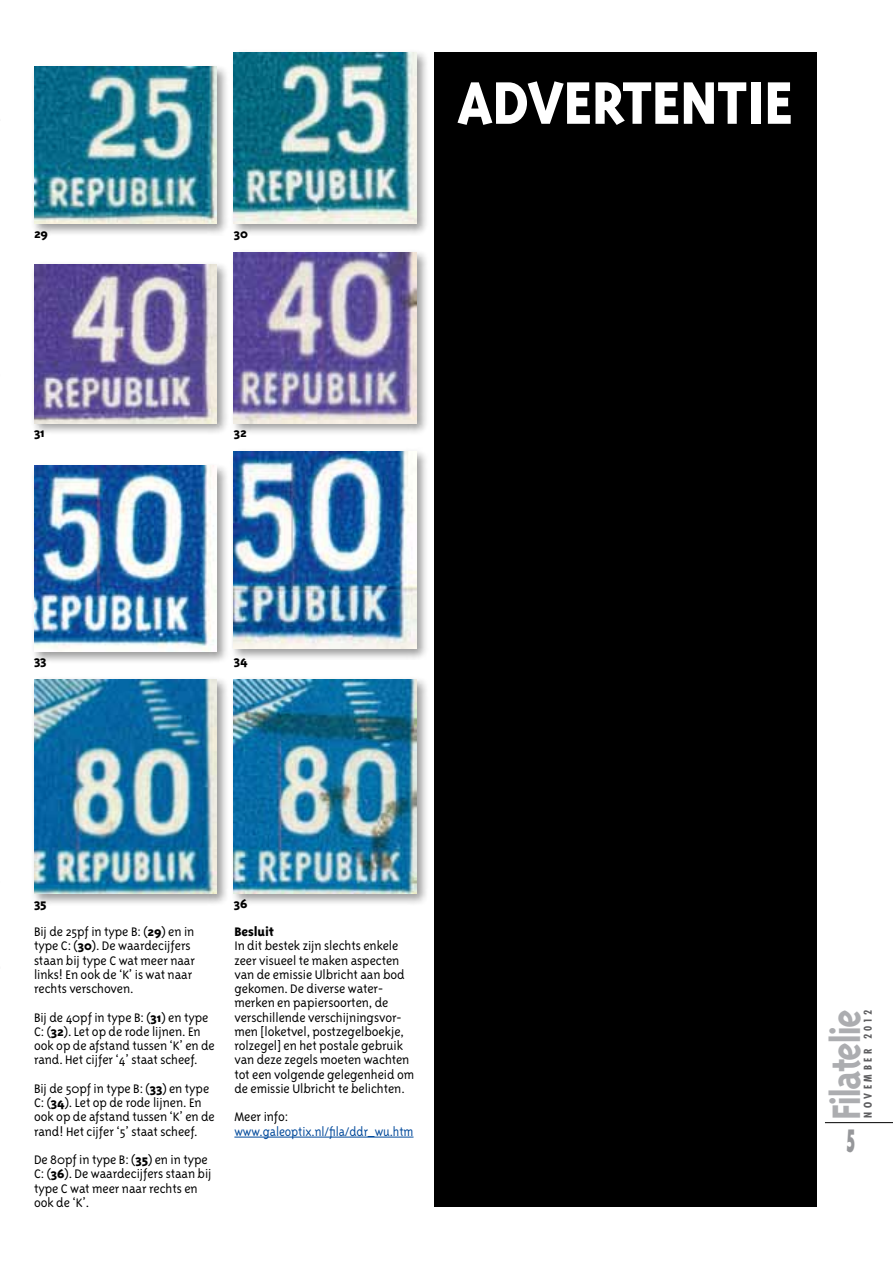
<style>
.page{position:relative;width:893px;height:1263px;background:#fff}
.page>*{position:absolute;margin:0;border:0;box-sizing:border-box;transform-origin:0 0}
.t1{font:800 69px "Triplex Sans OT";color:#fff;scale:.92 1}
.t2{font:700 45.6px "Triplex";letter-spacing:-.05em;color:#acadb0;scale:.9 1}
.t3{font:800 condensed 29.85px "Futura";color:#96979a;scale:.51 1}
.t4{font:300 14.25px/14.2px "Triplex Sans OT";letter-spacing:-.005em;color:#000}
.t5{font:300 14.25px "Triplex Sans OT";letter-spacing:-.005em;color:#00499b;scale:.95 1}
.t6{font:800 14.25px "Triplex Sans OT";letter-spacing:-.005em;color:#000}
.t7{font:700 condensed 10.5px "Futura";letter-spacing:.33em;color:#5e5e60}
.s1{font-weight:800}
</style>
<div class="page">
<hr style="left:825px;top:1122px;width:68px;height:1px;background:#000">
<hr style="left:234px;top:1137px;width:179px;height:1px;background:#00499b">
<div style="left:30px;top:63px;width:199px;height:173px;background:#000;opacity:.4"></div>
<img style="left:34px;top:67px;width:183px;height:157px">
<div style="left:230px;top:49px;width:199px;height:187px;background:#000;opacity:.4"></div>
<img style="left:234px;top:53px;width:183px;height:171px">
<div style="left:30px;top:260px;width:199px;height:175px;background:#000;opacity:.4"></div>
<img style="left:34px;top:264px;width:183px;height:159px">
<div style="left:230px;top:248px;width:199px;height:187px;background:#000;opacity:.4"></div>
<img style="left:234px;top:252px;width:183px;height:171px">
<div style="left:30px;top:462px;width:199px;height:202px;background:#000;opacity:.4"></div>
<img style="left:34px;top:466px;width:183px;height:185px">
<div style="left:230px;top:448px;width:199px;height:212px;background:#000;opacity:.4"></div>
<img style="left:234px;top:452px;width:183px;height:196px">
<div style="left:30px;top:675px;width:199px;height:231px;background:#000;opacity:.4"></div>
<img style="left:34px;top:679px;width:183px;height:214px">
<div style="left:230px;top:676px;width:199px;height:230px;background:#000;opacity:.4"></div>
<img style="left:234px;top:680px;width:183px;height:213px">
<div style="left:434px;top:53px;width:382px;height:1154px;background:#000"></div>
<p class="t6" style="left:34px;top:226px;width:16px">29</p>
<p class="t6" style="left:234px;top:226px;width:16px">30</p>
<p class="t6" style="left:34px;top:425px;width:12px">31</p>
<p class="t6" style="left:234px;top:425px;width:14px">32</p>
<p class="t6" style="left:34px;top:653px;width:14px">33</p>
<p class="t6" style="left:234px;top:653px;width:15px">34</p>
<h1 class="t1" style="left:457px;top:66px;width:366px">ADVERTENTIE</h1>
<p class="t6" style="left:34px;top:896px;width:14px">35</p>
<p class="t6" style="left:234px;top:896px;width:15px">36</p>
<p class="t4" style="left:34px;top:925px;width:163px">Bij de 25pf in type B: (<span class="s1">29</span>) en in type C: (<span class="s1">30</span>). De waardecijfers staan bij type C wat meer naar links! En ook de ‘K’ is wat naar rechts verschoven.</p>
<p class="t4" style="left:34px;top:1010px;width:182px">Bij de 40pf in type B: (<span class="s1">31</span>) en type<br>C: (<span class="s1">32</span>). Let op de rode lijnen. En ook op de afstand tussen ‘K’ en de rand. Het cijfer ‘4’ staat scheef.</p>
<p class="t4" style="left:34px;top:1081px;width:182px">Bij de 50pf in type B: (<span class="s1">33</span>) en type<br>C: (<span class="s1">34</span>). Let op de rode lijnen. En ook op de afstand tussen ‘K’ en de rand! Het cijfer ‘5’ staat scheef.</p>
<p class="t4" style="left:34px;top:1153px;width:179px">De 80pf in type B: (<span class="s1">35</span>) en in type<br>C: (<span class="s1">36</span>). De waardecijfers staan bij type C wat meer naar rechts en ook de ‘K’.</p>
<p class="t6" style="left:234px;top:924px;width:41px">BESLUIT</p>
<p class="t4" style="left:234px;top:939px;width:181px">In dit bestek zijn slechts enkele zeer visueel te maken aspecten van de emissie Ulbricht aan bod gekomen. De diverse water&shy;merken en papiersoorten, de verschillende verschijningsvor&shy;men [loketvel, postzegelboekje, rolzegel] en het postale gebruik van deze zegels moeten wachten tot een volgende gelegenheid om de emissie Ulbricht te belichten.</p>
<p class="t4" style="left:234px;top:1110px;width:55px">Meer info:</p>
<p class="t5" style="left:234px;top:1124px;width:190px">www.galeoptix.nl/fila/ddr_wu.htm</p>
<h2 class="t2" style="left:820px;top:1120px;width:125px;rotate:-90deg">Filatelie</h2>
<p class="t7" style="left:861px;top:1117px;width:109px;rotate:-90deg">NOVEMBER 2012</p>
<h3 class="t3" style="left:846px;top:1122px;width:20px">5</h3>
</div>
